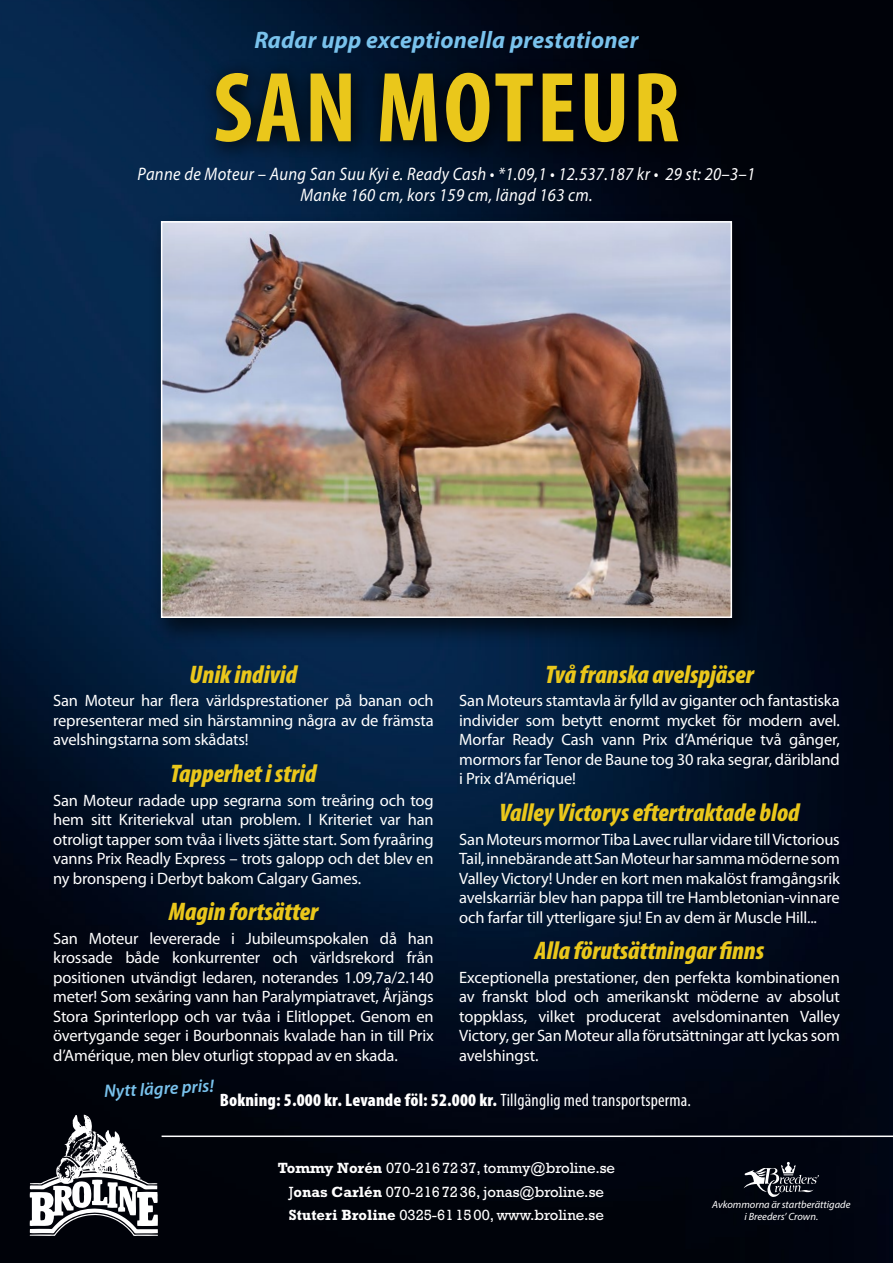
<style>
.page{position:relative;width:893px;height:1263px;background:#fff}
.page>*{position:absolute;margin:0;border:0;box-sizing:border-box;transform-origin:0 0}
.t1{font:700 condensed 100.5px "Myriad Pro";letter-spacing:.03em;color:#eac71b}
.t2{font:italic 900 condensed 25.5px "Myriad Pro";color:#eac71b}
.t3{font:italic 700 24px "Myriad Pro";letter-spacing:.01em;color:#79c2ec}
.t4{font:italic 18.15px "Myriad Pro";letter-spacing:.02em;color:#fff;scale:.91 1}
.t5{font:900 condensed 18px "Myriad Pro";letter-spacing:.01em;color:#fff}
.t6{font:italic 600 18px "Myriad Pro";color:#79c2ec}
.t7{font:16.5px/19.5px "Myriad Pro";letter-spacing:-.01em;color:#fff;text-align:justify}
.t8{font:15px "Rockwell Std";color:#fff}
.t9{font:italic 10.5px/12px "Myriad Pro";color:#fff;text-align:center}
.s1{font-weight:400}
.s2{font-weight:700}
</style>
<div class="page">
<img style="left:0;top:0;width:893px;height:1263px">
<hr style="left:162px;top:1135px;width:731px;height:2px;background:#fff">
<div style="left:200px;top:58px;width:498px;height:106px;background:#000;opacity:.93"></div>
<div style="left:149px;top:213px;width:607px;height:434px;background:#000;opacity:.64"></div>
<img style="left:164px;top:224px;width:565px;height:391px">
<div style="left:161px;top:221px;width:571px;height:397px;border:2px solid #fff"></div>
<svg style="left:30px;top:1115px;width:128px;height:121px"></svg>
<svg style="left:744px;top:1162px;width:75px;height:35px;background:#383b43"></svg>
<p class="t3" style="left:254px;top:24px;width:386px">Radar upp exceptionella prestationer</p>
<p class="t1" style="left:213px;top:45px;width:468px">SAN MOTEUR</p>
<p class="t4" style="left:138px;top:163px;width:680px">Panne de Moteur – Aung San Suu Kyi e. Ready Cash • *1.09,1 • 12.537.187 kr • 29 st: 20–3–1</p>
<p class="t4" style="left:300px;top:184px;width:323px">Manke 160 cm, kors 159 cm, längd 163 cm.</p>
<p class="t2" style="left:190px;top:660px;width:109px">Unik individ</p>
<p class="t7" style="left:53px;top:691px;width:382px">San Moteur har flera världsprestationer på banan och representerar med sin härstamning några av de främsta avelshingstarna som skådats!</p>
<p class="t2" style="left:170px;top:760px;width:148px">Tapperhet i strid</p>
<p class="t7" style="left:53px;top:790px;width:382px">San Moteur radade upp segrarna som treåring och tog hem sitt Kriteriekval utan problem. I Kriteriet var han otroligt tapper som tvåa i livets sjätte start. Som fyraåring vanns Prix Readly Express – trots galopp och det blev en ny bronspeng i Derbyt bakom Calgary Games.</p>
<p class="t2" style="left:169px;top:898px;width:151px">Magin fortsätter</p>
<p class="t7" style="left:53px;top:929px;width:382px">San Moteur levererade i Jubileumspokalen då han krossade både konkurrenter och världsrekord från positionen utvändigt ledaren, noterandes 1.09,7a/2.140 meter! Som sexåring vann han Paralympiatravet, Årjängs Stora Sprinterlopp och var tvåa i Elitloppet. Genom en övertygande seger i Bourbonnais kvalade han in till Prix d’Amérique, men blev oturligt stoppad av en skada.</p>
<p class="t2" style="left:545px;top:660px;width:210px">Två franska avelspjäser</p>
<p class="t7" style="left:459px;top:691px;width:382px">San Moteurs stamtavla är fylld av giganter och fantastiska individer som betytt enormt mycket för modern avel.<br>Morfar Ready Cash vann Prix d’Amérique två gånger, mormors far Tenor de Baune tog 30 raka segrar, däribland i Prix d’Amérique!</p>
<p class="t2" style="left:499px;top:799px;width:302px">Valley Victorys eftertraktade blod</p>
<p class="t7" style="left:459px;top:829px;width:382px">San Moteurs mormor Tiba Lavec rullar vidare till Victorious Tail, innebärande att San Moteur har samma möderne som Valley Victory! Under en kort men makalöst framgångsrik avelskarriär blev han pappa till tre Hambletonian-vinnare och farfar till ytterligare sju! En av dem är Muscle Hill...</p>
<p class="t2" style="left:535px;top:937px;width:231px">Alla förutsättningar finns</p>
<p class="t7" style="left:459px;top:968px;width:382px">Exceptionella prestationer, den perfekta kombinationen av franskt blod och amerikanskt möderne av absolut toppklass, vilket producerat avelsdominanten Valley Victory, ger San Moteur alla förutsättningar att lyckas som avelshingst.</p>
<p class="t6" style="left:104px;top:1080px;width:111px;rotate:-3deg">Nytt lägre pris!</p>
<p class="t5" style="left:220px;top:1089px;width:473px">Bokning: 5.000 kr. Levande föl: 52.000 kr. <span class="s1">Tillgänglig med transportsperma.</span></p>
<p class="t8" style="left:278px;top:1160px;width:339px"><span class="s2">Tommy Norén</span> 070-2167237, tommy@broline.se</p>
<p class="t8" style="left:289px;top:1183px;width:317px">J<span class="s2">onas Carlén</span> 070-2167236, jonas@broline.se</p>
<p class="t8" style="left:289px;top:1206px;width:317px"><span class="s2">Stuteri Broline</span> 0325-611500, www.broline.se</p>
<p class="t9" style="left:712px;top:1198px;width:140px">Avkommorna är startberättigade i Breeders’ Crown.</p>
</div>
